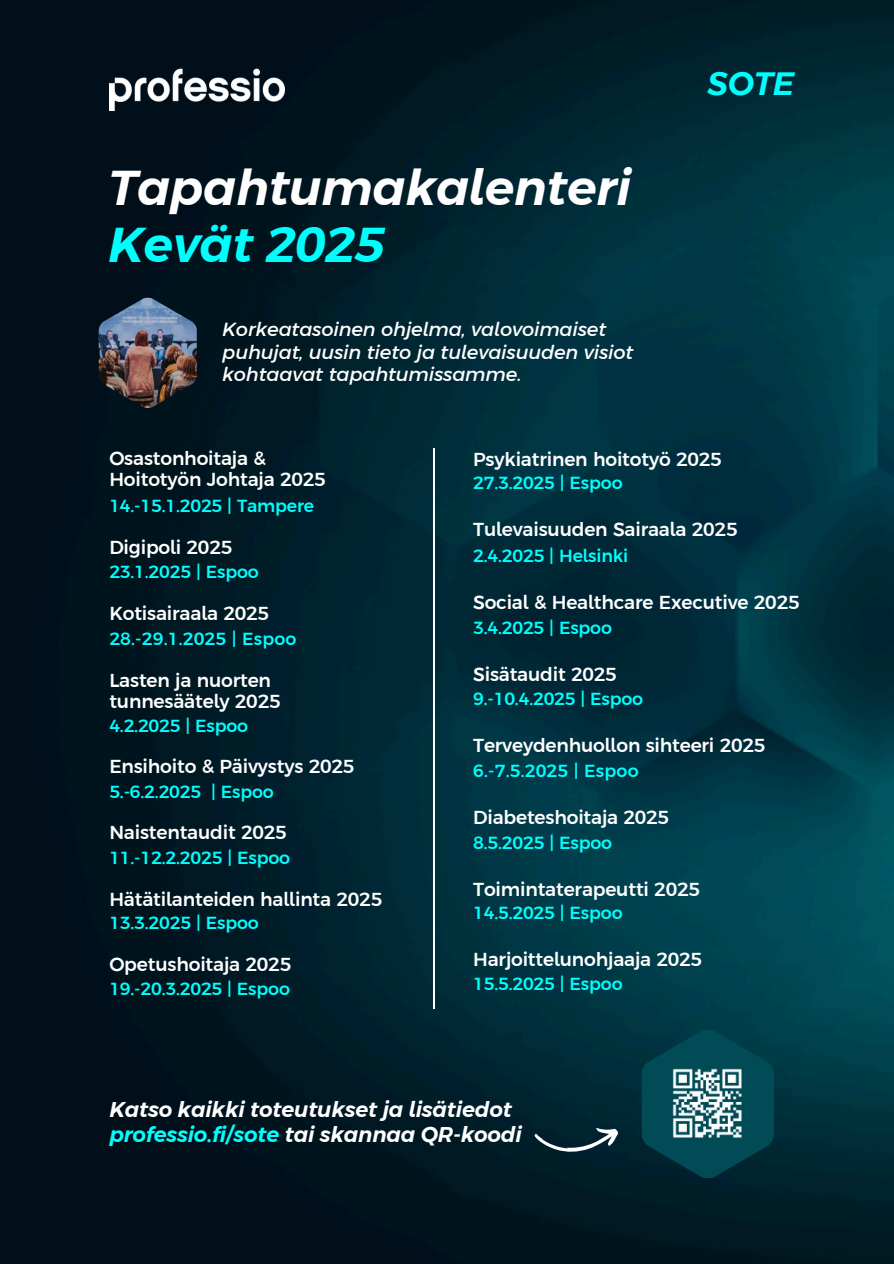
<style>
.page{position:relative;width:894px;height:1264px;background:#fff}
.page>*{position:absolute;margin:0;border:0;box-sizing:border-box;transform-origin:0 0}
.t1{font:italic 600 48.75px "Argentum Sans";letter-spacing:-.01em;color:#fff}
.t2{font:italic 600 48.75px "Argentum Sans";letter-spacing:-.01em;color:#00fffc}
.t3{font:italic 600 32.25px "Argentum Sans";color:#00fffc}
.t4{font:italic 600 21.3px/24.9px "Argentum Sans";letter-spacing:-.01em;color:#fff}
.t5{font:italic 19.35px/22.5px "Argentum Sans";letter-spacing:-.01em;color:#fff}
.t6{font:500 18.75px/21.1px "Argentum Sans";letter-spacing:-.01em;color:#fff}
.t7{font:500 17.4px "Argentum Sans";letter-spacing:-.01em;color:#00fffc}
.t8{font:500 17.4px "Argentum Sans";letter-spacing:.01em;color:#00fffc}
.s1{color:#00fffc}
</style>
<div class="page">
<img style="left:0;top:0;width:893px;height:1263px">
<hr style="left:433px;top:448px;width:1px;height:561px;background:#fff">
<img style="left:109px;top:69px;width:176px;height:41px">
<img style="left:99px;top:298px;width:98px;height:110px">
<svg style="left:534px;top:1123px;width:86px;height:33px;background:#25414b"></svg>
<svg style="left:641px;top:1029px;width:132px;height:149px;background:#003f4a"></svg>
<img style="left:662px;top:1058px;width:90px;height:90px">
<h5 class="t1" style="left:108px;top:159px;width:524px">Tapahtumakalenteri</h5>
<h5 class="t2" style="left:108px;top:216px;width:278px">Kevät 2025</h5>
<h1 class="t5" style="left:222px;top:318px;width:412px">Korkeatasoinen ohjelma, valovoimaiset puhujat, uusin tieto ja tulevaisuuden visiot kohtaavat tapahtumissamme.</h1>
<h3 class="t3" style="left:707px;top:65px;width:88px">SOTE</h3>
<h5 class="t6" style="left:109px;top:448px;width:218px">Osastonhoitaja &amp;<br>Hoitotyön Johtaja 2025</h5>
<h5 class="t7" style="left:109px;top:496px;width:206px">14.-15.1.2025 | Tampere</h5>
<p class="t6" style="left:109px;top:536px;width:124px">Digipoli 2025</p>
<h2 class="t7" style="left:109px;top:561px;width:151px">23.1.2025 | Espoo</h2>
<h1 class="t6" style="left:109px;top:602px;width:161px">Kotisairaala 2025</h1>
<p class="t8" style="left:109px;top:629px;width:189px">28.-29.1.2025 | Espoo</p>
<h5 class="t6" style="left:109px;top:669px;width:173px">Lasten ja nuorten tunnesäätely 2025</h5>
<p class="t7" style="left:109px;top:715px;width:140px">4.2.2025 | Espoo</p>
<h4 class="t6" style="left:109px;top:756px;width:246px">Ensihoito &amp; Päivystys 2025</h4>
<h5 class="t7" style="left:109px;top:781px;width:166px">5.-6.2.2025 | Espoo</h5>
<h5 class="t6" style="left:109px;top:822px;width:179px">Naistentaudit 2025</h5>
<h5 class="t7" style="left:109px;top:847px;width:182px">11.-12.2.2025 | Espoo</h5>
<h5 class="t6" style="left:109px;top:888px;width:274px">Hätätilanteiden hallinta 2025</h5>
<h5 class="t7" style="left:109px;top:912px;width:151px">13.3.2025 | Espoo</h5>
<h5 class="t6" style="left:109px;top:953px;width:183px">Opetushoitaja 2025</h5>
<p class="t7" style="left:109px;top:978px;width:182px">19.-20.3.2025 | Espoo</p>
<h5 class="t6" style="left:473px;top:448px;width:250px">Psykiatrinen hoitotyö 2025</h5>
<p class="t7" style="left:473px;top:473px;width:151px">27.3.2025 | Espoo</p>
<h5 class="t6" style="left:473px;top:519px;width:266px">Tulevaisuuden Sairaala 2025</h5>
<p class="t7" style="left:473px;top:546px;width:156px">2.4.2025 | Helsinki</p>
<h5 class="t6" style="left:473px;top:592px;width:328px">Social &amp; Healthcare Executive 2025</h5>
<h5 class="t7" style="left:473px;top:617px;width:140px">3.4.2025 | Espoo</h5>
<h5 class="t6" style="left:473px;top:663px;width:145px">Sisätaudit 2025</h5>
<h5 class="t7" style="left:473px;top:688px;width:171px">9.-10.4.2025 | Espoo</h5>
<h5 class="t6" style="left:473px;top:734px;width:293px">Terveydenhuollon sihteeri 2025</h5>
<h5 class="t8" style="left:473px;top:761px;width:167px">6.-7.5.2025 | Espoo</h5>
<h5 class="t6" style="left:473px;top:807px;width:197px">Diabeteshoitaja 2025</h5>
<h5 class="t7" style="left:473px;top:832px;width:140px">8.5.2025 | Espoo</h5>
<h5 class="t6" style="left:473px;top:878px;width:228px">Toimintaterapeutti 2025</h5>
<h5 class="t7" style="left:473px;top:903px;width:151px">14.5.2025 | Espoo</h5>
<h5 class="t6" style="left:473px;top:948px;width:230px">Harjoittelunohjaaja 2025</h5>
<p class="t7" style="left:473px;top:973px;width:151px">15.5.2025 | Espoo</p>
<h5 class="t4" style="left:109px;top:1096px;width:414px">Katso kaikki toteutukset ja lisätiedot <span class="s1">professio.fi/sote</span> tai skannaa QR-koodi</h5>
</div>
